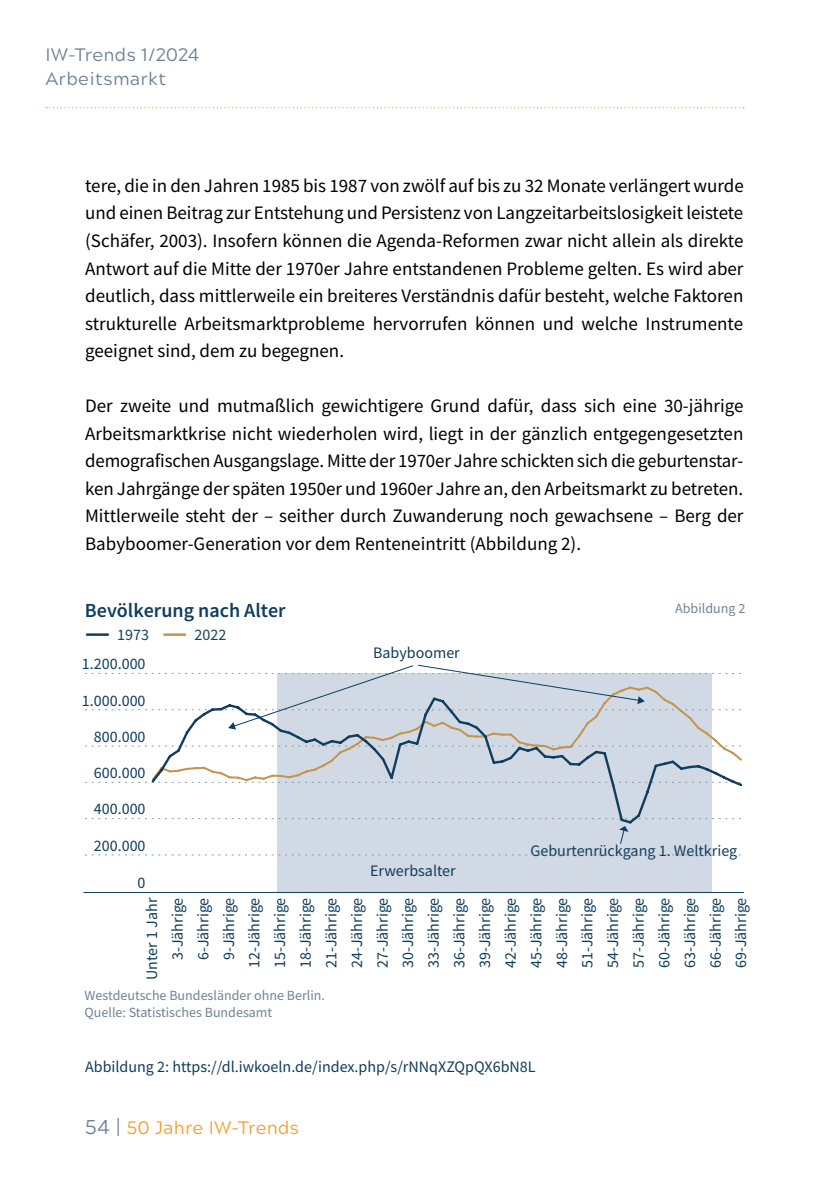
<style>
.page{position:relative;width:840px;height:1191px;background:#fff}
.page>*{position:absolute;margin:0;border:0;box-sizing:border-box;transform-origin:0 0}
.t1{font:600 20px "Source Sans Pro";color:#103d5d}
.t2{font:19px/27.6px "Source Sans Pro";color:#000;text-align:justify}
.t3{font:18px/24px "Acherus Grotesque";letter-spacing:.02em;color:#6d8297}
.t4{font:18px "Acherus Grotesque";letter-spacing:.02em;color:#f99d28}
.t5{font:16px/25.6px "Source Sans Pro";color:#103d5d;text-align:right}
.t6{font:16px "Source Sans Pro";color:#154462}
.t7{font:14px/16.8px "Source Sans Pro";color:#6d8297}
.s1{font-size:20px;color:#6d8297}
</style>
<div class="page">
<svg style="left:46px;top:107px;width:697px;height:1px"></svg>
<div style="left:277px;top:673px;width:433px;height:219px;background:#d0d9e4"></div>
<hr style="left:83px;top:892px;width:660px;height:1px;background:#103d5d">
<svg style="left:85px;top:818px;width:62px;height:1px"></svg>
<svg style="left:85px;top:782px;width:62px;height:1px"></svg>
<svg style="left:85px;top:854px;width:656px;height:1px"></svg>
<svg style="left:85px;top:745px;width:62px;height:1px"></svg>
<svg style="left:151px;top:729px;width:592px;height:96px"></svg>
<hr style="left:87px;top:633px;width:21px;height:3px;background:#103d5d">
<hr style="left:164px;top:633px;width:21px;height:3px;background:#c5934e">
<svg style="left:619px;top:826px;width:9px;height:18px"></svg>
<svg style="left:85px;top:664px;width:656px;height:65px"></svg>
<p class="t3" style="left:45px;top:42px;width:155px">IW-Trends 1/2024<br>Arbeitsmarkt</p>
<p class="t2" style="left:85px;top:172px;width:660px">tere, die in den Jahren 1985 bis 1987 von zwölf auf bis zu 32 Monate verlängert wurde und einen Beitrag zur Entstehung und Persistenz von Langzeitarbeitslosigkeit leistete (Schäfer, 2003). Insofern können die Agenda-Reformen zwar nicht allein als direkte Antwort auf die Mitte der 1970er Jahre entstandenen Probleme gelten. Es wird aber deutlich, dass mittlerweile ein breiteres Verständnis dafür besteht, welche Faktoren strukturelle Arbeitsmarktprobleme hervorrufen können und welche Instrumente geeignet sind, dem zu begegnen.</p>
<p class="t2" style="left:85px;top:392px;width:659px">Der zweite und mutmaßlich gewichtigere Grund dafür, dass sich eine 30-jährige Arbeitsmarktkrise nicht wiederholen wird, liegt in der gänzlich entgegengesetzten demografischen Ausgangslage. Mitte der 1970er Jahre schickten sich die geburtenstar&shy;ken Jahrgänge der späten 1950er und 1960er Jahre an, den Arbeitsmarkt zu betreten.<br>Mittlerweile steht der – seither durch Zuwanderung noch gewachsene – Berg der Babyboomer-Generation vor dem Renteneintritt (Abbildung 2).</p>
<p class="t1" style="left:85px;top:597px;width:202px">Bevölkerung nach Alter</p>
<p class="t7" style="left:675px;top:600px;width:71px">Abbildung 2</p>
<p class="t6" style="left:117px;top:624px;width:33px">1973</p>
<p class="t6" style="left:194px;top:624px;width:33px">2022</p>
<p class="t5" style="left:82px;top:651px;width:65px">1.200.000</p>
<p class="t5" style="left:82px;top:687px;width:65px">1.000.000</p>
<p class="t5" style="left:94px;top:723px;width:53px">800.000</p>
<p class="t5" style="left:94px;top:760px;width:53px">600.000</p>
<p class="t5" style="left:94px;top:796px;width:53px">400.000</p>
<p class="t5" style="left:94px;top:832px;width:53px">200.000</p>
<p class="t5" style="left:137px;top:870px;width:9px">0</p>
<p class="t5" style="left:373px;top:639px;width:88px">Babyboomer</p>
<p class="t5" style="left:370px;top:858px;width:87px">Erwerbsalter</p>
<p class="t5" style="left:530px;top:837px;width:208px">Geburtenrückgang 1. Weltkrieg</p>
<p class="t5" style="left:139px;top:979px;width:84px;rotate:-90deg">Unter 1 Jahr<br>3-Jährige<br>6-Jährige<br>9-Jährige<br>12-Jährige<br>15-Jährige<br>18-Jährige<br>21-Jährige<br>24-Jährige<br>27-Jährige<br>30-Jährige<br>33-Jährige<br>36-Jährige<br>39-Jährige<br>42-Jährige<br>45-Jährige<br>48-Jährige<br>51-Jährige<br>54-Jährige<br>57-Jährige<br>60-Jährige<br>63-Jährige<br>66-Jährige<br>69-Jährige</p>
<p class="t7" style="left:84px;top:986px;width:242px">Westdeutsche Bundesländer ohne Berlin.<br>Quelle: Statistisches Bundesamt</p>
<p class="t5" style="left:85px;top:1054px;width:452px">Abbildung 2: https://dl.iwkoeln.de/index.php/s/rNNqXZQpQX6bN8L</p>
<p class="t4" style="left:85px;top:1112px;width:215px"><span class="s1">54 |</span> 50 Jahre IW-Trends</p>
</div>
